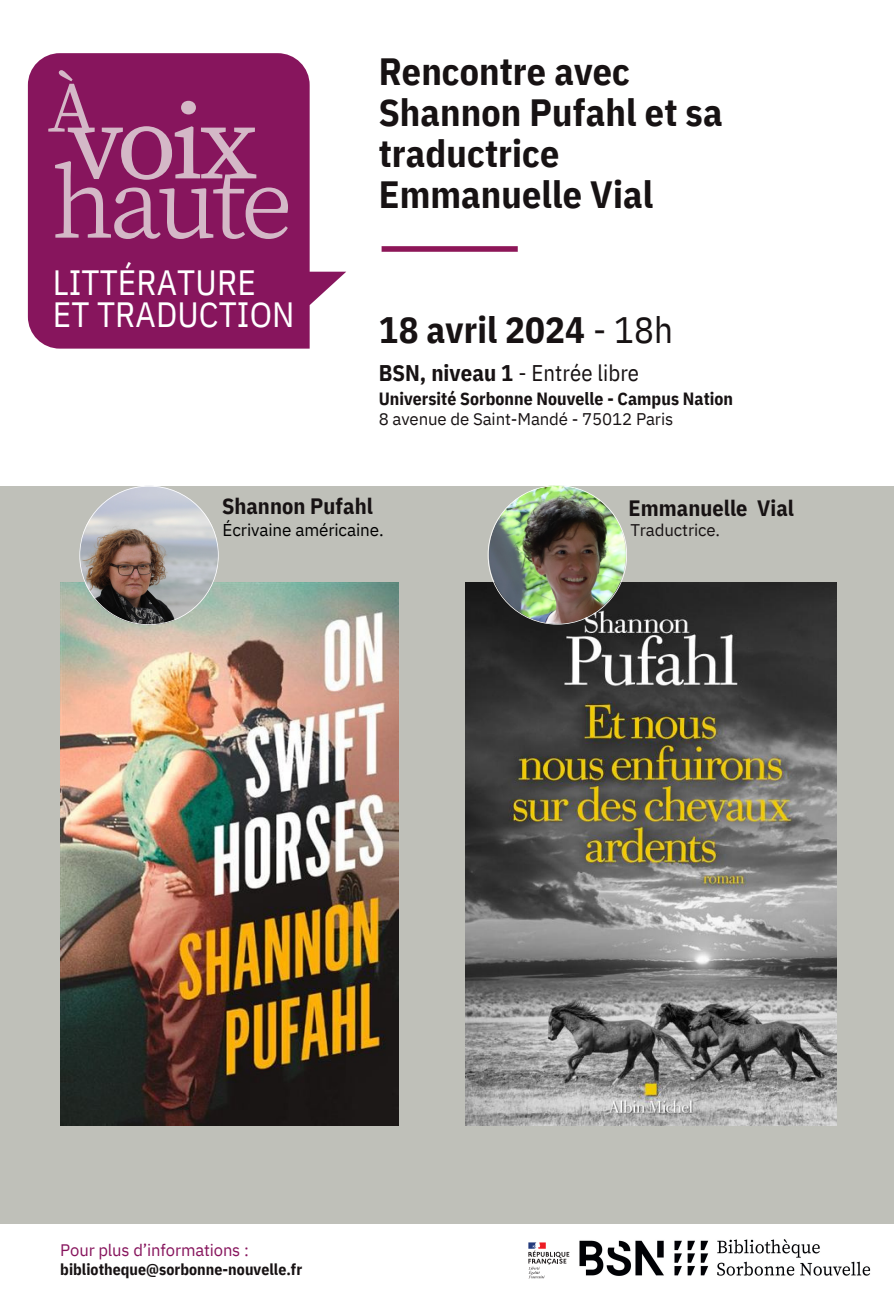
<style>
.page{position:relative;width:894px;height:1297px;background:#fff}
.page>*{position:absolute;margin:0;border:0;box-sizing:border-box;transform-origin:0 0}
.t1{font:700 37.88px/40.8px "IBM Plex Sans Cond";letter-spacing:.005em;color:#171213}
.t2{font:700 36.75px "IBM Plex Sans Cond";letter-spacing:.005em;color:#171213}
.t3{font:35.03px/32.6px "IBM Plex Sans Cond";letter-spacing:.005em;color:#fff}
.t4{font:22.65px "IBM Plex Sans Cond";letter-spacing:.005em;color:#171213}
.t5{font:700 22.2px "IBM Plex Sans Cond";letter-spacing:.005em;color:#171213}
.t6{font:700 17.7px "IBM Plex Sans Cond";letter-spacing:.005em;color:#171213}
.t7{font:17.1px "IBM Plex Sans";letter-spacing:-.01em;color:#000}
.t8{font:16.8px "IBM Plex Sans";letter-spacing:-.01em;color:#171213}
.t9{font:16.58px "IBM Plex Sans";letter-spacing:-.01em;color:#87155d}
.t10{font:700 15.83px "IBM Plex Sans Cond";letter-spacing:.005em;color:#171213}
.s1{font-weight:400}
.s2{font-weight:700}
</style>
<div class="page">
<div style="left:0;top:486px;width:893px;height:737px;background:#bfc0b9"></div>
<svg style="left:528px;top:1242px;width:41px;height:36px"></svg>
<img style="left:579px;top:1239px;width:292px;height:37px">
<svg style="left:28px;top:53px;width:318px;height:296px;fill:#87155d"></svg>
<svg style="left:48px;top:70px;width:240px;height:169px;background:#983974"></svg>
<img style="left:60px;top:583px;width:338px;height:542px">
<img style="left:465px;top:583px;width:371px;height:542px">
<img style="left:487px;top:485px;width:140px;height:139px">
<svg style="left:79px;top:486px;width:140px;height:139px"></svg>
<img style="left:381px;top:246px;width:137px;height:6px">
<h4 class="t3" style="left:53px;top:265px;width:243px">LITTÉRATURE<br>ET TRADUCTION</h4>
<p class="t1" style="left:378px;top:50px;width:345px">Rencontre avec<br>Shannon Pufahl et sa traductrice<br>Emmanuelle Vial</p>
<p class="t2" style="left:378px;top:305px;width:296px">18 avril 2024 <span class="s1">- 18h</span></p>
<p class="t4" style="left:378px;top:358px;width:262px"><span class="s2">BSN, niveau 1</span> - Entrée libre</p>
<p class="t6" style="left:378px;top:387px;width:356px">Université Sorbonne Nouvelle - Campus Nation</p>
<h4 class="t8" style="left:378px;top:407px;width:296px">8 avenue de Saint-Mandé - 75012 Paris</h4>
<h2 class="t5" style="left:222px;top:491px;width:152px">Shannon Pufahl</h2>
<h5 class="t5" style="left:628px;top:493px;width:167px">Emmanuelle Vial</h5>
<p class="t7" style="left:222px;top:518px;width:162px">Écrivaine américaine.</p>
<p class="t8" style="left:630px;top:518px;width:91px">Traductrice.</p>
<p class="t9" style="left:60px;top:1239px;width:190px">Pour plus d’informations :</p>
<p class="t10" style="left:60px;top:1258px;width:243px">bibliotheque@sorbonne-nouvelle.fr</p>
</div>
